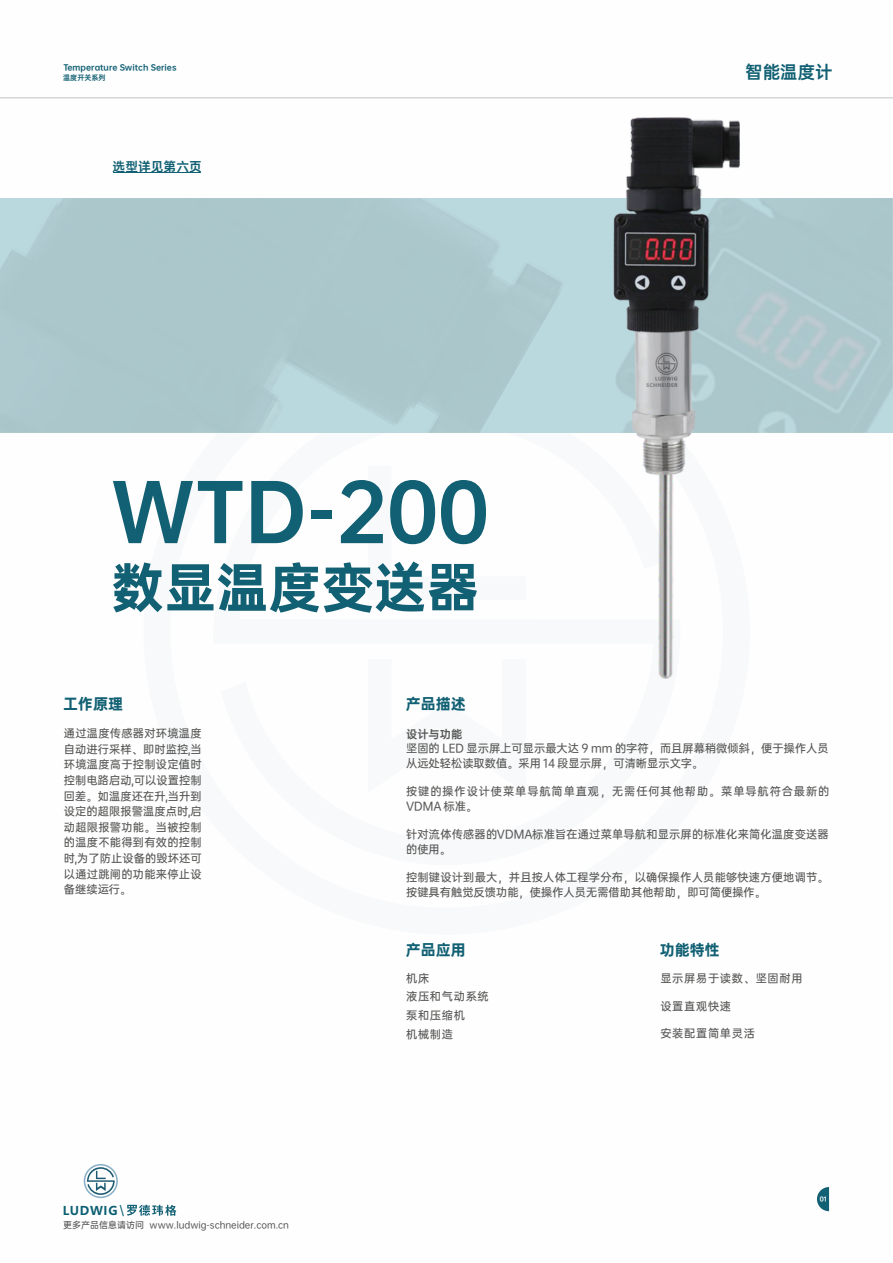
<style>
.page{position:relative;width:893px;height:1263px;background:#fff}
.page>*{position:absolute;margin:0;border:0;box-sizing:border-box;transform-origin:0 0}
.t1{font:75px "OPPO Sans H";color:#116073}
.t2{font:52.5px "OPPO Sans H";color:#116073}
.t3{font:17.55px "OPPO Sans B";color:#116073}
.t4{font:15px "OPPO Sans H";color:#116073}
.t5{font:12.75px "OPPO Sans B";color:#116073}
.t6{font:700 12px "Microsoft Ya Hei";letter-spacing:.06em;color:#0c6073}
.t7{font:11.25px/15.6px "OPPO Sans M";letter-spacing:.015em;color:#595857}
.t8{font:11.25px/14.9px "OPPO Sans M";letter-spacing:.075em;color:#595857}
.t9{font:11.25px/18.6px "OPPO Sans M";letter-spacing:.06em;color:#595857}
.t10{font:11.25px "OPPO Sans B";color:#595857}
.t11{font:9px "OPPO Sans M";color:#595857}
.t12{font:7.8px "OPPO Sans H";color:#116073}
.t13{font:7.05px "OPPO Sans B";color:#116073}
.t14{font:6px "OPPO Sans H";color:#fff}
.s1{font-family:"Arial";font-weight:400;font-size:15.15px}
</style>
<div class="page">
<hr style="left:0;top:97px;width:893px;height:1px;background:#c9cacb">
<hr style="left:113px;top:172px;width:87px;height:1px;background:#116073">
<img style="left:614px;top:117px;width:126px;height:561px">
<img style="left:640px;top:331px;width:51px;height:84px">
<svg style="left:817px;top:1187px;width:12px;height:24px"></svg>
<svg style="left:84px;top:1164px;width:34px;height:34px"></svg>
<svg style="left:127px;top:1205px;width:49px;height:11px"></svg>
<p class="t12" style="left:63px;top:63px;width:115px">Temperature Switch Series</p>
<h3 class="t3" style="left:745px;top:63px;width:89px">智能温度计</h3>
<p class="t13" style="left:63px;top:74px;width:44px">温度开关系列</p>
<p class="t5" style="left:113px;top:160px;width:91px">选型详见第六页</p>
<h1 class="t1" style="left:111px;top:473px;width:379px">WTD-200</h1>
<h2 class="t2" style="left:112px;top:561px;width:369px">数显温度变送器</h2>
<h3 class="t4" style="left:63px;top:696px;width:61px">工作原理</h3>
<p class="t7" style="left:64px;top:725px;width:139px;text-align:justify">通过温度传感器对环境温度自动进行采样、即时监控,当环境温度高于控制设定值时控制电路启动,可以设置控制回差。如温度还在升,当升到设定的超限报警温度点时,启动超限报警功能。当被控制的温度不能得到有效的控制时,为了防止设备的毁坏还可以通过跳闸的功能来停止设备继续运行。</p>
<p class="t6" style="left:63px;top:1205px;width:63px">LUDWIG <span class="s1">\</span></p>
<p class="t11" style="left:63px;top:1220px;width:227px">更多产品信息请访问 www.ludwig-schneider.com.cn</p>
<h3 class="t4" style="left:406px;top:696px;width:61px">产品描述</h3>
<p class="t10" style="left:406px;top:728px;width:58px">设计与功能</p>
<p class="t7" style="left:406px;top:741px;width:424px;line-height:14.9px">坚固的 LED 显示屏上可显示最大达 9 mm 的字符，而且屏幕稍微倾斜，便于操作人员从远处轻松读取数值。采用 14 段显示屏，可清晰显示文字。</p>
<p class="t8" style="left:406px;top:784px;width:425px">按键的操作设计使菜单导航简单直观，无需任何其他帮助。菜单导航符合最新的<br>VDMA 标准。</p>
<p class="t7" style="left:406px;top:827px;width:424px;line-height:14.9px">针对流体传感器的VDMA标准旨在通过菜单导航和显示屏的标准化来简化温度变送器的使用。</p>
<p class="t7" style="left:406px;top:870px;width:424px;line-height:14.9px">控制键设计到最大，并且按人体工程学分布，以确保操作人员能够快速方便地调节。按键具有触觉反馈功能，使操作人员无需借助其他帮助，即可简便操作。</p>
<h3 class="t4" style="left:406px;top:942px;width:61px">产品应用</h3>
<p class="t9" style="left:406px;top:987px;width:84px">液压和气动系统泵和压缩机</p>
<p class="t7" style="left:406px;top:970px;width:25px">机床</p>
<h3 class="t4" style="left:660px;top:942px;width:61px">功能特性</h3>
<p class="t9" style="left:660px;top:969px;width:144px">显示屏易于读数、坚固耐用</p>
<p class="t7" style="left:660px;top:998px;width:72px">设置直观快速</p>
<p class="t7" style="left:406px;top:1026px;width:48px">机械制造</p>
<p class="t9" style="left:660px;top:1024px;width:96px">安装配置简单灵活</p>
<p class="t14" style="left:820px;top:1196px;width:9px">01</p>
</div>
